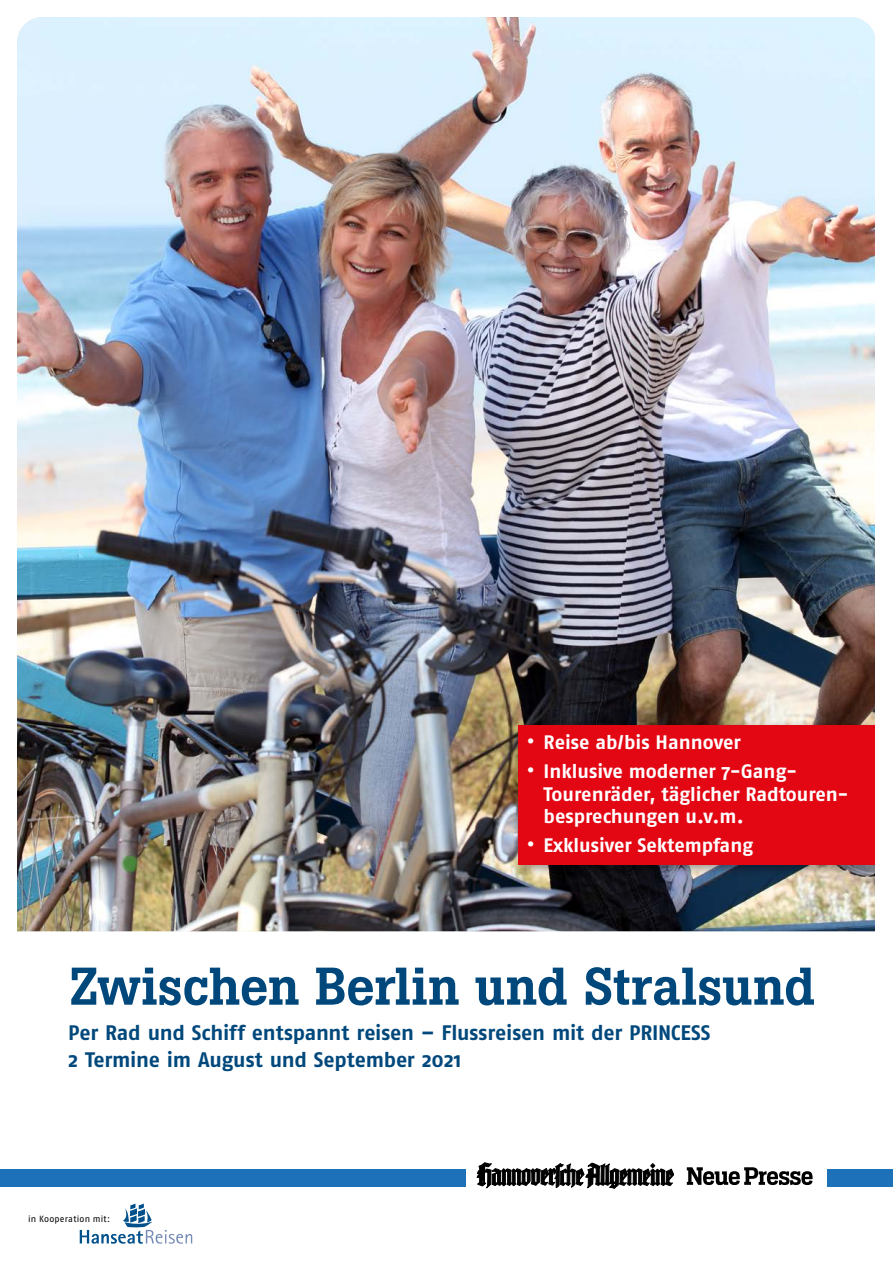
<style>
.page{position:relative;width:893px;height:1263px;background:#fff}
.page>*{position:absolute;margin:0;border:0;box-sizing:border-box;transform-origin:0 0}
.t1{font:500 52.5px "Boton Pro";letter-spacing:-.005em;color:#00487c}
.t2{font:700 21px/27px "Fago OT";letter-spacing:-.015em;color:#00487c}
.t3{font:700 19.5px/22.5px "Fago OT";color:#fff}
.t4{font:9px "Fago OT";letter-spacing:.02em;color:#000}
.s1{font-size:21.45px}
</style>
<div class="page">
<svg style="left:80px;top:1203px;width:112px;height:41px"></svg>
<div style="left:0;top:1169px;width:465px;height:17px;background:#1d71b8"></div>
<div style="left:827px;top:1169px;width:66px;height:17px;background:#1d71b8"></div>
<svg style="left:477px;top:1163px;width:197px;height:26px"></svg>
<svg style="left:687px;top:1167px;width:126px;height:18px"></svg>
<img style="left:17px;top:17px;width:858px;height:914px">
<div style="left:512px;top:719px;width:381px;height:158px;background:#000;opacity:.4"></div>
<div style="left:518px;top:725px;width:375px;height:140px;background:#e30613"></div>
<div style="left:876px;top:0;width:17px;height:948px;background:#fff"></div>
<p class="t3" style="left:527px;top:731px;width:216px"><span class="s1">•</span> Reise ab/bis Hannover</p>
<p class="t3" style="left:544px;top:760px;width:306px;text-indent:-17px"><span class="s1">•</span> Inklusive moderner 7-Gang-<br>Tourenräder, täglicher Radtouren&shy;besprechungen u.v.m.</p>
<p class="t3" style="left:527px;top:834px;width:228px"><span class="s1">•</span> Exklusiver Sektempfang</p>
<h1 class="t1" style="left:68px;top:952px;width:748px">Zwischen Berlin und Stralsund</h1>
<p class="t2" style="left:68px;top:1019px;width:644px">Per Rad und Schiff entspannt reisen – Flussreisen mit der PRINCESS<br>2 Termine im August und September 2021</p>
<p class="t4" style="left:28px;top:1213px;width:83px">in Kooperation mit:</p>
</div>
